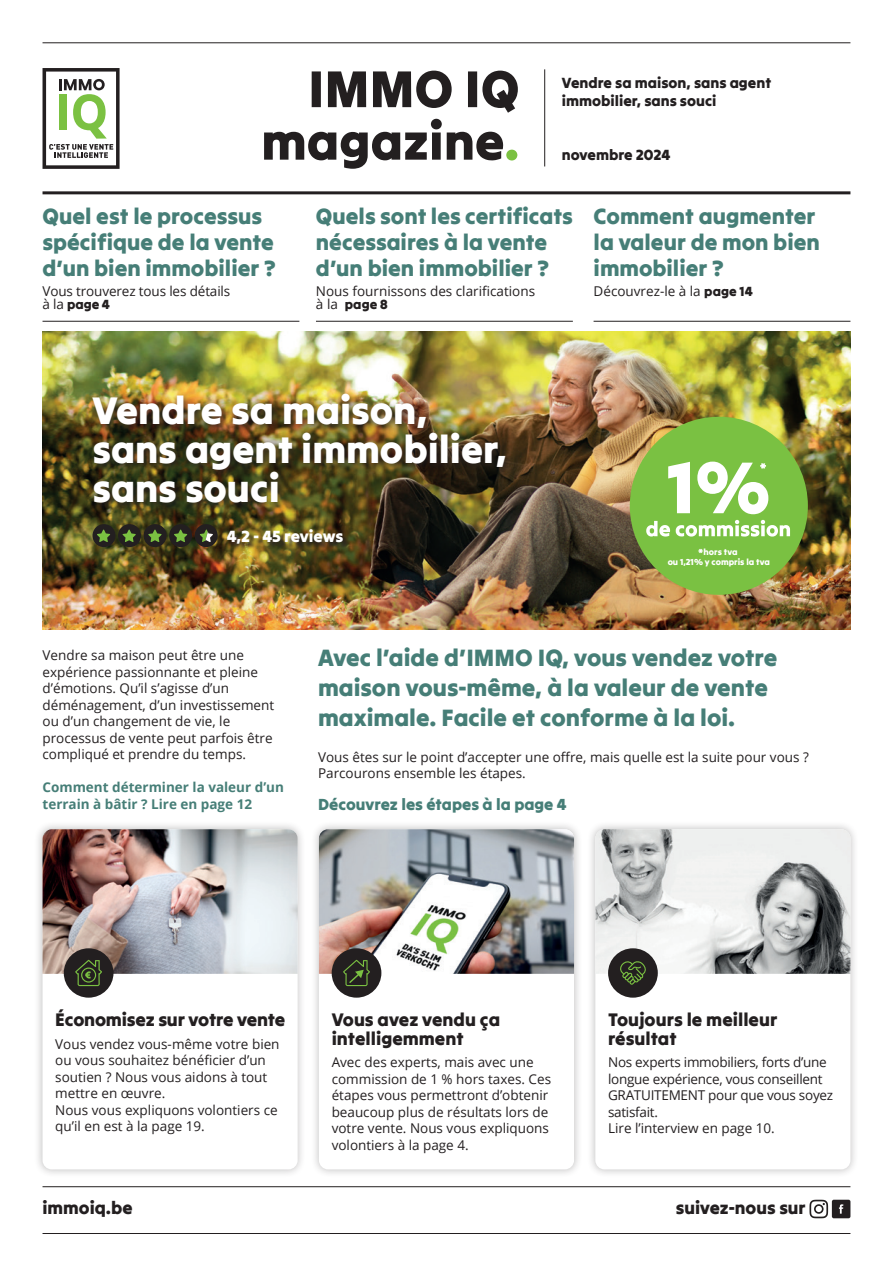
<style>
.page{position:relative;width:893px;height:1263px;background:#fff}
.page>*{position:absolute;margin:0;border:0;box-sizing:border-box;transform-origin:0 0}
.t1{font:52.5px "Tilt Warp";color:#231f20}
.t2{font:39px/39px "Tilt Warp";color:#fff}
.t3{font:24px/30px "Tilt Warp";color:#467e77}
.t4{font:22.5px/25.8px "Tilt Warp";color:#467e77}
.t5{font:18.45px/18.5px "Tilt Warp";color:#231f20}
.t6{font:18px "Tilt Warp";color:#231f20}
.t7{font:16.5px "Tilt Warp";letter-spacing:-.005em;color:#fff}
.body_zwart{font:16.35px "Tilt Warp";color:#467e77}
.t8{font:15px/18px "Tilt Warp";color:#231f20}
.body_zwart-2{font:13.5px/16.5px "Open Sans";color:#231f20}
.body_zwart-3{font:13.5px/16.5px "Open Sans";letter-spacing:-.02em;color:#231f20}
.body_zwart-4{font:700 13.5px/16.5px "Open Sans";color:#467e77}
.t9{font:13.5px "Tilt Warp";letter-spacing:-.005em;color:#231f20}
.t10{font:8.85px/9.9px "Tilt Warp";color:#fff;text-align:center}
.s1{color:#7bc142}
.s2{font-family:"Open Sans"}
.s3{font-family:"Tilt Warp"}
</style>
<div class="page">
<img style="left:43px;top:332px;width:807px;height:297px">
<div style="left:630px;top:417px;width:178px;height:178px;background:#7ac142;border-radius:50%"></div>
<svg style="left:668px;top:462px;width:22px;height:51px"></svg>
<svg style="left:697px;top:462px;width:71px;height:52px"></svg>
<svg style="left:646px;top:521px;width:24px;height:16px"></svg>
<svg style="left:676px;top:520px;width:114px;height:17px"></svg>
<div style="left:89px;top:389px;width:425px;height:122px;background:#231f20;opacity:.75"></div>
<hr style="left:43px;top:191px;width:807px;height:3px;background:#231f20">
<hr style="left:43px;top:43px;width:807px;height:1px;background:#231f20">
<hr style="left:544px;top:69px;width:1px;height:97px;background:#231f20">
<div style="left:92px;top:524px;width:23px;height:23px;background:#231f20;border-radius:50%"></div>
<div style="left:118px;top:524px;width:23px;height:23px;background:#231f20;border-radius:50%"></div>
<div style="left:144px;top:524px;width:23px;height:23px;background:#231f20;border-radius:50%"></div>
<div style="left:169px;top:524px;width:23px;height:23px;background:#231f20;border-radius:50%"></div>
<div style="left:195px;top:524px;width:23px;height:23px;background:#231f20;border-radius:50%"></div>
<svg style="left:97px;top:530px;width:13px;height:12px"></svg>
<svg style="left:122px;top:530px;width:14px;height:12px"></svg>
<svg style="left:148px;top:530px;width:13px;height:12px"></svg>
<svg style="left:174px;top:530px;width:13px;height:12px"></svg>
<svg style="left:200px;top:530px;width:13px;height:12px"></svg>
<div style="left:229px;top:531px;width:121px;height:20px;background:#231f20;opacity:.75"></div>
<svg style="left:43px;top:68px;width:77px;height:101px"></svg>
<hr style="left:43px;top:321px;width:256px;height:1px;background:#231f20">
<hr style="left:316px;top:321px;width:257px;height:1px;background:#231f20">
<hr style="left:594px;top:321px;width:256px;height:1px;background:#231f20">
<div style="left:34px;top:821px;width:272px;height:357px;background:#231f20;opacity:.3"></div>
<div style="left:43px;top:829px;width:255px;height:340px;background:#fff;border-radius:9px"></div>
<img style="left:43px;top:829px;width:255px;height:145px">
<div style="left:64px;top:948px;width:49px;height:50px;background:#231f20;border-radius:50%"></div>
<svg style="left:75px;top:960px;width:27px;height:26px"></svg>
<div style="left:310px;top:821px;width:273px;height:357px;background:#231f20;opacity:.3"></div>
<div style="left:319px;top:829px;width:255px;height:340px;background:#fff;border-radius:9px"></div>
<img style="left:319px;top:829px;width:255px;height:145px">
<div style="left:332px;top:948px;width:49px;height:50px;background:#231f20;border-radius:50%"></div>
<svg style="left:343px;top:960px;width:27px;height:26px"></svg>
<div style="left:587px;top:821px;width:272px;height:357px;background:#231f20;opacity:.3"></div>
<div style="left:595px;top:829px;width:255px;height:340px;background:#fff;border-radius:9px"></div>
<img style="left:595px;top:829px;width:255px;height:145px">
<div style="left:608px;top:948px;width:50px;height:50px;background:#231f20;border-radius:50%"></div>
<svg style="left:620px;top:961px;width:26px;height:24px"></svg>
<hr style="left:43px;top:1233px;width:807px;height:1px;background:#231f20">
<hr style="left:43px;top:1186px;width:807px;height:1px;background:#231f20">
<svg style="left:809px;top:1200px;width:41px;height:18px"></svg>
<p class="t1" style="left:308px;top:45px;width:213px">IMMO IQ</p>
<p class="t1" style="left:261px;top:98px;width:260px">magazine<span class="s1">.</span></p>
<p class="t8" style="left:562px;top:73px;width:211px">Vendre sa maison, sans agent immobilier, sans souci</p>
<p class="t8" style="left:562px;top:146px;width:110px">novembre 2024</p>
<p class="t4" style="left:43px;top:203px;width:235px">Quel est le processus spécifique de la vente d’un bien immobilier ?</p>
<p class="body_zwart-2" style="left:43px;top:282px;width:189px">Vous trouverez tous les détails</p>
<p class="t9" style="left:43px;top:293px;width:69px"><span class="s2">à la</span> page 4</p>
<p class="t4" style="left:316px;top:203px;width:258px">Quels sont les certificats nécessaires à la vente d’un bien immobilier ?</p>
<p class="body_zwart-2" style="left:316px;top:282px;width:221px">Nous fournissons des clarifications</p>
<p class="t9" style="left:316px;top:293px;width:73px"><span class="s2">à la</span> page 8</p>
<p class="t4" style="left:594px;top:203px;width:228px">Comment augmenter la valeur de mon bien immobilier ?</p>
<p class="body_zwart-2" style="left:594px;top:282px;width:160px">Découvrez-le à la <span class="s3">page 14</span></p>
<p class="t2" style="left:92px;top:390px;width:416px">Vendre sa maison, sans agent immobilier, sans souci</p>
<p class="t7" style="left:227px;top:523px;width:118px">4,2 - 45 reviews</p>
<p class="t10" style="left:668px;top:546px;width:104px">*hors tva<br>ou 1,21% y compris la tva</p>
<p class="body_zwart-2" style="left:43px;top:646px;width:233px">Vendre sa maison peut être une expérience passionnante et pleine d’émotions. Qu’il s’agisse d’un déménagement, d’un investissement ou d’un changement de vie, le processus de vente peut parfois être compliqué et prendre du temps.</p>
<p class="body_zwart-4" style="left:43px;top:778px;width:243px">Comment déterminer la valeur d’un terrain à bâtir ? Lire en page 12</p>
<p class="t3" style="left:318px;top:642px;width:461px">Avec l’aide d’IMMO IQ, vous vendez votre maison vous-même, à la valeur de vente maximale. Facile et conforme à la loi.</p>
<p class="body_zwart-2" style="left:318px;top:748px;width:492px">Vous êtes sur le point d’accepter une offre, mais quelle est la suite pour vous ?<br>Parcourons ensemble les étapes.</p>
<p class="body_zwart" style="left:318px;top:791px;width:250px">Découvrez les étapes à la page 4</p>
<p class="t5" style="left:55px;top:1010px;width:231px">Économisez sur votre vente</p>
<p class="body_zwart-2" style="left:55px;top:1035px;width:226px">Vous vendez vous-même votre bien ou vous souhaitez bénéficier d’un soutien ? Nous vous aidons à tout mettre en œuvre.</p>
<p class="body_zwart-2" style="left:55px;top:1101px;width:224px">Nous vous expliquons volontiers ce qu’il en est à la page 19.</p>
<p class="t6" style="left:43px;top:1192px;width:92px">immoiq.be</p>
<p class="t5" style="left:332px;top:1010px;width:170px">Vous avez vendu ça intelligemment</p>
<p class="body_zwart-2" style="left:332px;top:1054px;width:221px">Avec des experts, mais avec une commission de 1 % hors taxes. Ces étapes vous permettront d’obtenir beaucoup plus de résultats lors de votre vente. Nous vous expliquons volontiers à la page 4.</p>
<p class="t5" style="left:608px;top:1010px;width:171px">Toujours le meilleur résultat</p>
<p class="body_zwart-3" style="left:608px;top:1054px;width:227px">Nos experts immobiliers, forts d’une longue expérience, vous conseillent<br>GRATUITEMENT pour que vous soyez satisfait.</p>
<p class="body_zwart-2" style="left:608px;top:1120px;width:168px">Lire l’interview en page 10.</p>
<p class="t6" style="left:676px;top:1193px;width:131px">suivez-nous sur</p>
</div>
